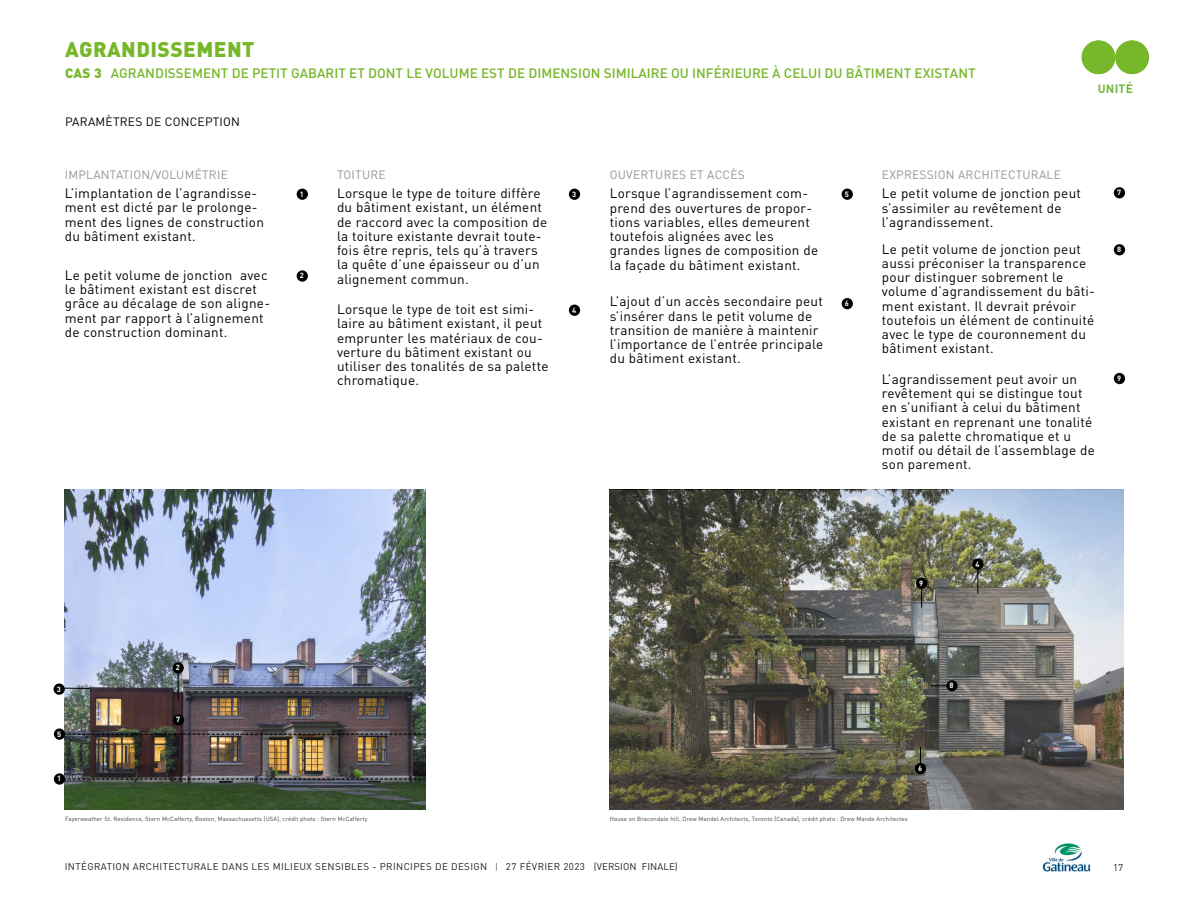
<style>
.page{position:relative;width:1188px;height:918px;background:#fff}
.page>*{position:absolute;margin:0;border:0;box-sizing:border-box;transform-origin:0 0}
.t1{font:900 21px "DINOT";letter-spacing:.02em;color:#76b82a}
.t2{font:13.5px/14.2px "DINOT";letter-spacing:.02em;color:#000}
.t3{font:500 13.5px "DINOT";color:#76b82a}
.t4{font:900 13.5px "DINOT";color:#76b82a}
.t5{font:12px "DINOT";letter-spacing:.02em;color:#939597}
.t6{font:12px "DINOT";letter-spacing:.02em;color:#000}
.t7{font:700 12px "DINOT";letter-spacing:.02em;color:#75b843}
.t8{font:9.75px "DINOT";letter-spacing:.04em;color:#231f20}
.t9{font:700 7.5px "DINOT";color:#fff}
.t10{font:6px "DINOT";letter-spacing:.02em;color:#444141}
.s1{font-weight:300;font-size:9px}
</style>
<div class="page">
<img style="left:1042px;top:843px;width:49px;height:29px">
<div style="left:1082px;top:40px;width:33px;height:34px;background:#76b82a;border-radius:50%"></div>
<div style="left:1115px;top:40px;width:34px;height:34px;background:#76b82a;border-radius:50%"></div>
<div style="left:65px;top:490px;width:1071px;height:321px;background:#fff;opacity:.16"></div>
<img style="left:65px;top:629px;width:360px;height:180px">
<img style="left:65px;top:489px;width:360px;height:140px">
<svg style="left:65px;top:779px;width:360px;height:1px"></svg>
<svg style="left:65px;top:734px;width:360px;height:1px"></svg>
<div style="left:297px;top:189px;width:11px;height:11px;background:#000;border-radius:50%"></div>
<div style="left:54px;top:773px;width:11px;height:12px;background:#000;border-radius:50%"></div>
<div style="left:54px;top:728px;width:11px;height:12px;background:#000;border-radius:50%"></div>
<div style="left:569px;top:189px;width:11px;height:11px;background:#000;border-radius:50%"></div>
<div style="left:916px;top:578px;width:11px;height:11px;background:#000;border-radius:50%"></div>
<div style="left:946px;top:680px;width:12px;height:11px;background:#000;border-radius:50%"></div>
<svg style="left:931px;top:686px;width:16px;height:1px"></svg>
<svg style="left:921px;top:589px;width:1px;height:18px"></svg>
<div style="left:569px;top:305px;width:11px;height:11px;background:#000;border-radius:50%"></div>
<div style="left:972px;top:559px;width:11px;height:11px;background:#000;border-radius:50%"></div>
<svg style="left:978px;top:569px;width:1px;height:24px"></svg>
<div style="left:842px;top:189px;width:11px;height:11px;background:#000;border-radius:50%"></div>
<div style="left:842px;top:298px;width:11px;height:11px;background:#000;border-radius:50%"></div>
<div style="left:915px;top:763px;width:11px;height:11px;background:#000;border-radius:50%"></div>
<svg style="left:920px;top:747px;width:1px;height:16px"></svg>
<div style="left:297px;top:270px;width:11px;height:12px;background:#000;border-radius:50%"></div>
<div style="left:1114px;top:187px;width:11px;height:11px;background:#000;border-radius:50%"></div>
<div style="left:173px;top:714px;width:11px;height:12px;background:#000;border-radius:50%"></div>
<div style="left:1114px;top:244px;width:11px;height:11px;background:#000;border-radius:50%"></div>
<div style="left:1114px;top:373px;width:11px;height:11px;background:#000;border-radius:50%"></div>
<div style="left:173px;top:662px;width:11px;height:12px;background:#000;border-radius:50%"></div>
<div style="left:54px;top:684px;width:11px;height:11px;background:#000;border-radius:50%"></div>
<svg style="left:178px;top:673px;width:1px;height:27px"></svg>
<svg style="left:64px;top:688px;width:26px;height:1px"></svg>
<h1 class="t1" style="left:65px;top:41px;width:191px">AGRANDISSEMENT</h1>
<p class="t3" style="left:111px;top:67px;width:866px">AGRANDISSEMENT DE PETIT GABARIT ET DONT LE VOLUME EST DE DIMENSION SIMILAIRE OU INFÉRIEURE À CELUI DU BÂTIMENT EXISTANT</p>
<p class="t6" style="left:65px;top:117px;width:176px">PARAMÈTRES DE CONCEPTION</p>
<p class="t4" style="left:65px;top:67px;width:38px">CAS 3</p>
<p class="t7" style="left:1098px;top:84px;width:37px">UNITÉ</p>
<p class="t5" style="left:65px;top:170px;width:165px">IMPLANTATION/VOLUMÉTRIE</p>
<p class="t5" style="left:337px;top:170px;width:50px">TOITURE</p>
<p class="t5" style="left:610px;top:170px;width:137px">OUVERTURES ET ACCÈS</p>
<p class="t5" style="left:882px;top:170px;width:180px">EXPRESSION ARCHITECTURALE</p>
<p class="t2" style="left:337px;top:187px;width:212px">Lorsque le type de toiture diffère du bâtiment existant, un élément de raccord avec la composition de la toiture existante devrait toute&shy;fois être repris, tels qu’à travers la quête d’une épaisseur ou d’un alignement commun.</p>
<p class="t2" style="left:337px;top:304px;width:213px">Lorsque le type de toit est simi&shy;laire au bâtiment existant, il peut emprunter les matériaux de cou&shy;verture du bâtiment existant ou utiliser des tonalités de sa palette chromatique.</p>
<p class="t2" style="left:65px;top:187px;width:201px">L’implantation de l’agrandisse&shy;ment est dicté par le prolonge&shy;ment des lignes de construction du bâtiment existant.</p>
<p class="t9" style="left:300px;top:191px;width:6px">1</p>
<p class="t2" style="left:882px;top:188px;width:201px">Le petit volume de jonction peut s’assimiler au revêtement de l’agrandissement.</p>
<p class="t9" style="left:1117px;top:189px;width:6px">7</p>
<p class="t2" style="left:610px;top:188px;width:210px">Lorsque l’agrandissement com&shy;prend des ouvertures de propor&shy;tions variables, elles demeurent toutefois alignées avec les grandes lignes de composition de la façade du bâtiment existant.</p>
<p class="t2" style="left:610px;top:296px;width:215px">L’ajout d’un accès secondaire peut s’insérer dans le petit volume de transition de manière à maintenir l’importance de l’entrée principale du bâtiment existant.</p>
<p class="t9" style="left:572px;top:191px;width:6px">3</p>
<p class="t9" style="left:845px;top:191px;width:6px">5</p>
<p class="t2" style="left:882px;top:243px;width:201px">Le petit volume de jonction peut</p>
<p class="t9" style="left:1117px;top:246px;width:6px">8</p>
<p class="t2" style="left:882px;top:257px;width:215px">aussi préconiser la transparence pour distinguer sobrement le volume d’agrandissement du bâti&shy;ment existant. Il devrait prévoir toutefois un élément de continuité avec le type de couronnement du bâtiment existant.</p>
<p class="t2" style="left:882px;top:373px;width:215px">L’agrandissement peut avoir un revêtement qui se distingue tout en s’unifiant à celui du bâtiment existant en reprenant une tonalité de sa palette chromatique et u motif ou détail de l’assemblage de son parement.</p>
<p class="t9" style="left:1117px;top:375px;width:6px">9</p>
<p class="t2" style="left:65px;top:269px;width:207px">Le petit volume de jonction avec le bâtiment existant est discret grâce au décalage de son aligne&shy;ment par rapport à l’alignement de construction dominant.</p>
<p class="t9" style="left:300px;top:273px;width:6px">2</p>
<p class="t9" style="left:845px;top:300px;width:6px">6</p>
<p class="t9" style="left:572px;top:307px;width:6px">4</p>
<p class="t9" style="left:57px;top:686px;width:6px">3</p>
<p class="t9" style="left:57px;top:731px;width:6px">5</p>
<p class="t9" style="left:57px;top:776px;width:6px">1</p>
<p class="t9" style="left:176px;top:665px;width:6px">2</p>
<p class="t9" style="left:176px;top:717px;width:6px">7</p>
<p class="t10" style="left:65px;top:816px;width:304px">Fayerweather St. Residence, Stern McCafferty, Boston, Massachussetts (USA), crédit photo : Stern McCafferty</p>
<p class="t9" style="left:919px;top:580px;width:6px">9</p>
<p class="t9" style="left:975px;top:561px;width:6px">4</p>
<p class="t9" style="left:950px;top:682px;width:6px">8</p>
<p class="t9" style="left:918px;top:765px;width:6px">6</p>
<p class="t10" style="left:610px;top:816px;width:300px">House on Bracondale hill, Drew Mandel Architects, Toronto (Canada), crédit photo : Drew Mande Architectes</p>
<p class="t8" style="left:65px;top:863px;width:614px">INTÉGRATION ARCHITECTURALE DANS LES MILIEUX SENSIBLES - PRINCIPES DE DESIGN <span class="s1">|</span> 27 FÉVRIER 2023 (VERSION FINALE)</p>
<p class="t8" style="left:1113px;top:863px;width:12px">17</p>
</div>
